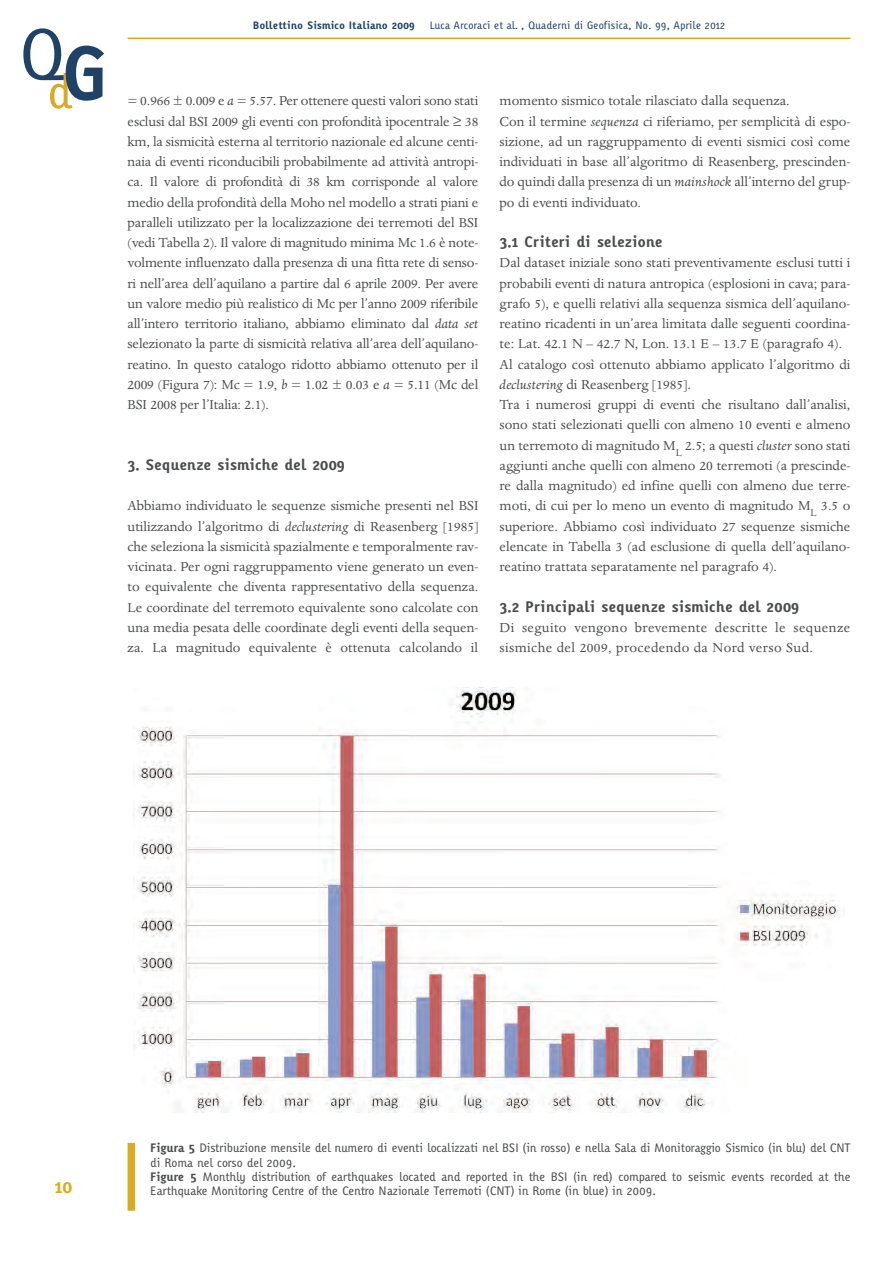
<style>
.page{position:relative;width:893px;height:1263px;background:#fff}
.page>*{position:absolute;margin:0;border:0;box-sizing:border-box;transform-origin:0 0}
.t1{font:700 18px "Karbid";color:#d9ab25}
.t2{font:15px/20.2px "Dante";color:#4b4c4d;text-align:justify}
.t3{font:15px/20.2px "Dante";letter-spacing:.025em;color:#4b4c4d}
.t4{font:700 15px "Karbid";color:#4b4c4d}
.t5{font:700 15px "Karbid";letter-spacing:-.02em;color:#4b4c4d}
.t6{font:12px/14.4px "Karbid";letter-spacing:-.015em;color:#4b4c4d}
.t7{font:10.5px "Karbid";color:#1f4266}
.t8{font:700 10.5px "Karbid";color:#1f4266}
.s1{font-style:italic}
.s2{font-weight:700}
</style>
<div class="page">
<hr style="left:128px;top:38px;width:722px;height:1px;background:#d9ab25">
<svg style="left:23px;top:28px;width:81px;height:81px"></svg>
<div style="left:128px;top:1143px;width:7px;height:68px;background:#d9ab25"></div>
<img style="left:134px;top:687px;width:706px;height:426px">
<p class="t8" style="left:253px;top:20px;width:163px">Bollettino Sismico Italiano 2009</p>
<p class="t7" style="left:430px;top:20px;width:297px">Luca Arcoraci et al. , Quaderni di Geofisica, No. 99, Aprile 2012</p>
<p class="t2" style="left:128px;top:92px;width:352px">= 0.966 ± 0.009 e <span class="s1">a</span> = 5.57. Per ottenere questi valori sono stati esclusi dal BSI 2009 gli eventi con profondità ipocentrale ≥ 38 km, la sismicità esterna al territorio nazionale ed alcune centi&shy;naia di eventi riconducibili probabilmente ad attività antropi&shy;ca. Il valore di profondità di 38 km corrisponde al valore medio della profondità della Moho nel modello a strati piani e paralleli utilizzato per la localizzazione dei terremoti del BSI (vedi Tabella 2). Il valore di magnitudo minima Mc 1.6 è note&shy;volmente influenzato dalla presenza di una fitta rete di senso&shy;ri nell’area dell’aquilano a partire dal 6 aprile 2009. Per avere un valore medio più realistico di Mc per l’anno 2009 riferibile all’intero territorio italiano, abbiamo eliminato dal <span class="s1">data set </span>selezionato la parte di sismicità relativa all’area dell’aquilano&shy;reatino. In questo catalogo ridotto abbiamo ottenuto per il 2009 (Figura 7): Mc = 1.9, <span class="s1">b</span> = 1.02 ± 0.03 e <span class="s1">a</span> = 5.11 (Mc del BSI 2008 per l’Italia: 2.1).</p>
<p class="t5" style="left:128px;top:456px;width:219px">3. Sequenze sismiche del 2009</p>
<p class="t2" style="left:128px;top:497px;width:352px">Abbiamo individuato le sequenze sismiche presenti nel BSI utilizzando l’algoritmo di <span class="s1">declustering</span> di Reasenberg [1985] che seleziona la sismicità spazialmente e temporalmente rav&shy;vicinata. Per ogni raggruppamento viene generato un even&shy;to equivalente che diventa rappresentativo della sequenza.<br>Le coordinate del terremoto equivalente sono calcolate con una media pesata delle coordinate degli eventi della sequen&shy;za. La magnitudo equivalente è ottenuta calcolando il</p>
<p class="t2" style="left:500px;top:92px;width:352px;text-align:left">momento sismico totale rilasciato dalla sequenza.<br>Con il termine <span class="s1">sequenza</span> ci riferiamo, per semplicità di espo&shy;sizione, ad un raggruppamento di eventi sismici così come individuati in base all’algoritmo di Reasenberg, prescinden&shy;do quindi dalla presenza di un <span class="s1">mainshock</span> all’interno del grup&shy;po di eventi individuato.</p>
<p class="t4" style="left:500px;top:233px;width:165px">3.1 Criteri di selezione</p>
<p class="t2" style="left:500px;top:254px;width:352px;text-align:left">Dal dataset iniziale sono stati preventivamente esclusi tutti i probabili eventi di natura antropica (esplosioni in cava; para&shy;grafo 5), e quelli relativi alla sequenza sismica dell’aquilano&shy;reatino ricadenti in un’area limitata dalle seguenti coordina&shy;te: Lat. 42.1 N – 42.7 N, Lon. 13.1 E – 13.7 E (paragrafo 4).<br>Al catalogo così ottenuto abbiamo applicato l’algoritmo di <span class="s1">declustering</span> di Reasenberg [1985].<br>Tra i numerosi gruppi di eventi che risultano dall’analisi, sono stati selezionati quelli con almeno 10 eventi e almeno un terremoto di magnitudo M<sub>L</sub> 2.5; a questi <span class="s1">cluster</span> sono stati aggiunti anche quelli con almeno 20 terremoti (a prescinde&shy;re dalla magnitudo) ed infine quelli con almeno due terre&shy;moti, di cui per lo meno un evento di magnitudo M<sub>L</sub> 3.5 o superiore. Abbiamo così individuato 27 sequenze sismiche elencate in Tabella 3 (ad esclusione di quella dell’aquilano&shy;reatino trattata separatamente nel paragrafo 4).</p>
<p class="t4" style="left:500px;top:598px;width:301px">3.2 Principali sequenze sismiche del 2009</p>
<p class="t3" style="left:500px;top:618px;width:352px">Di seguito vengono brevemente descritte le sequenze sismiche del 2009, procedendo da Nord verso Sud.</p>
<p class="t1" style="left:55px;top:1176px;width:20px">10</p>
<p class="t6" style="left:150px;top:1141px;width:702px"><span class="s2">Figura 5</span> Distribuzione mensile del numero di eventi localizzati nel BSI (in rosso) e nella Sala di Monitoraggio Sismico (in blu) del CNT di Roma nel corso del 2009.<br><span class="s2">Figure 5</span> Monthly distribution of earthquakes located and reported in the BSI (in red) compared to seismic events recorded at the Earthquake Monitoring Centre of the Centro Nazionale Terremoti (CNT) in Rome (in blue) in 2009.</p>
</div>
